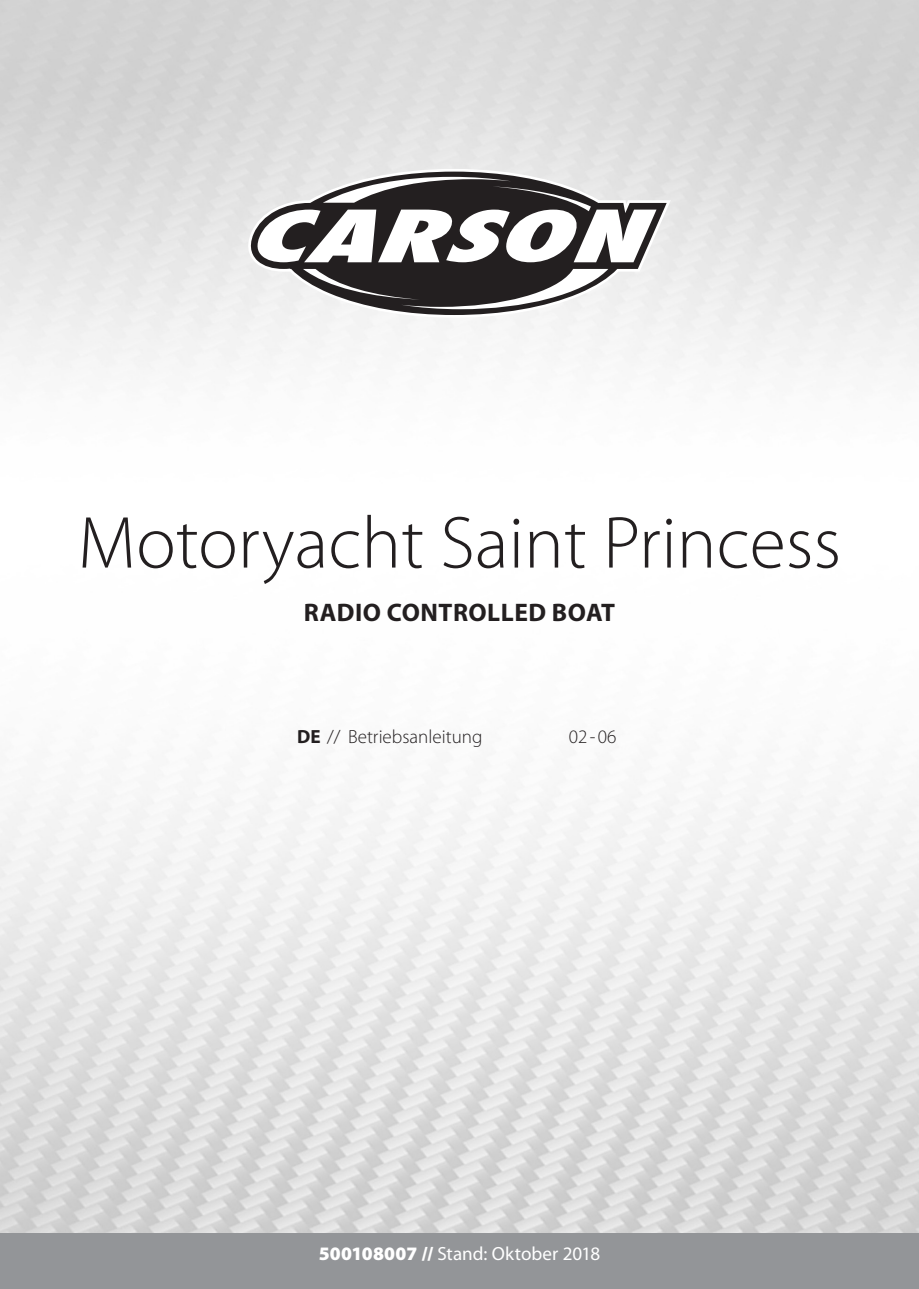
<style>
.page{position:relative;width:919px;height:1289px;background:#fff}
.page>*{position:absolute;margin:0;border:0;box-sizing:border-box;transform-origin:0 0}
.BU_Artnr_Beschreibun{font:300 74.25px "Myriad Pro";color:#231f20}
.BU_Artnr_Beschreibun-2{font:700 25.5px "Myriad Pro";letter-spacing:.02em;color:#231f20}
.headlines{font:19.05px "Myriad Pro";letter-spacing:.005em;color:#fff}
.BU_Artnr_Beschreibun-3{font:300 19.05px "Myriad Pro";color:#231f20}
.s1{font-weight:700}
.s2{font-weight:900}
</style>
<div class="page">
<img style="left:0;top:0;width:918px;height:1233px">
<div style="left:0;top:1233px;width:918px;height:55px;background:#939598"></div>
<svg style="left:248px;top:169px;width:422px;height:148px;fill:#eaeaea"></svg>
<svg style="left:248px;top:172px;width:418px;height:143px;fill:#eaeaea"></svg>
<svg style="left:256px;top:177px;width:400px;height:132px"></svg>
<p class="BU_Artnr_Beschreibun" style="left:78px;top:498px;width:764px">Motoryacht Saint Princess</p>
<p class="BU_Artnr_Beschreibun-2" style="left:304px;top:598px;width:313px">RADIO CONTROLLED BOAT</p>
<p class="BU_Artnr_Beschreibun-3" style="left:297px;top:724px;width:187px"><span class="s1">DE</span> // Betriebsanleitung</p>
<p class="BU_Artnr_Beschreibun-3" style="left:568px;top:724px;width:49px">02-06</p>
<p class="headlines" style="left:319px;top:1241px;width:283px"><span class="s2">500108007 //</span> Stand: Oktober 2018</p>
</div>
